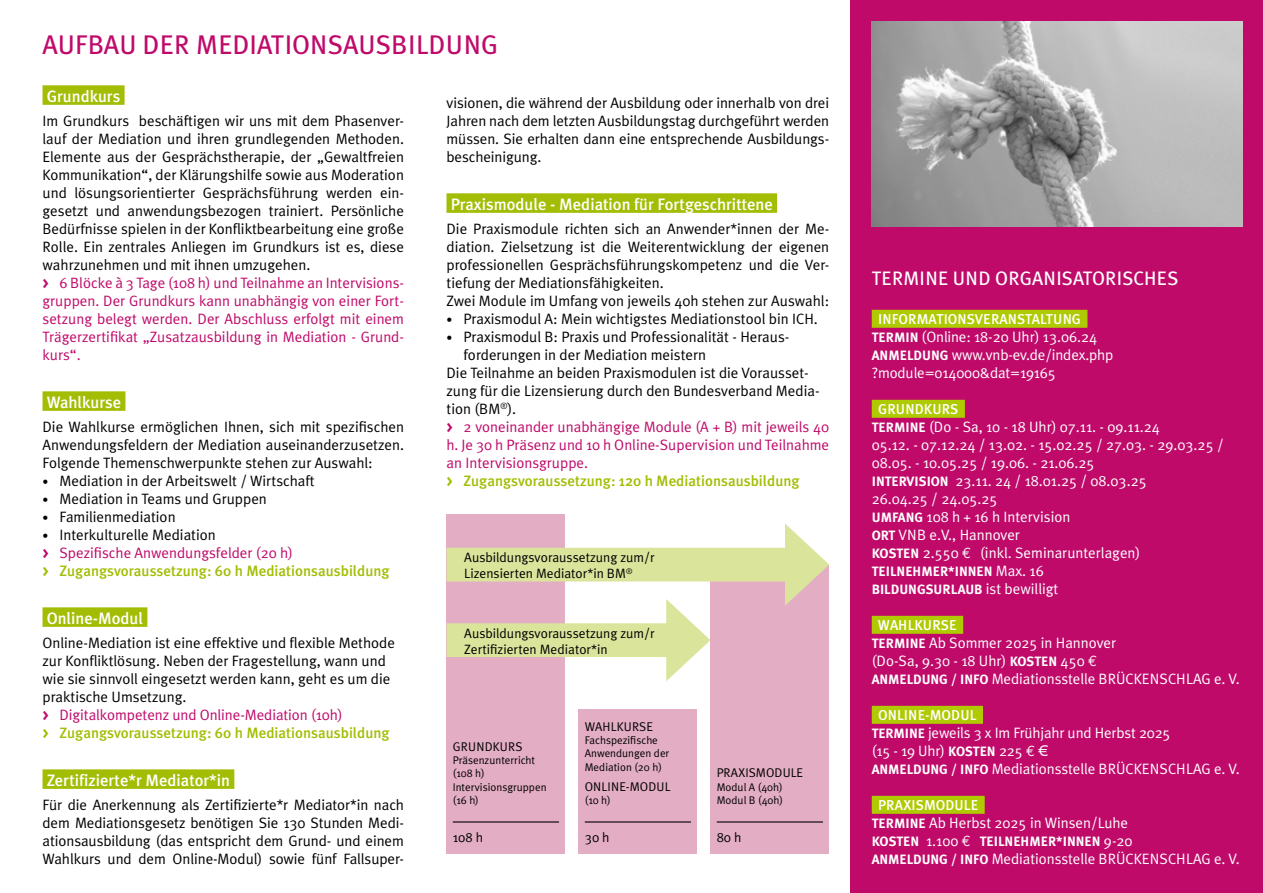
<style>
.page{position:relative;width:1263px;height:893px;background:#fff}
.page>*{position:absolute;margin:0;border:0;box-sizing:border-box;transform-origin:0 0}
.t1{font:27px "Meta Plus";color:#bf0a6a}
.t2{font:19.5px "Meta Plus";color:#fff}
.t3{font:500 16.5px "Meta Plus";color:#fff}
.t4{font:15px/18px "Meta Plus";color:#000}
.t5{font:15px/18px "Meta Plus";color:#fff}
.t6{font:500 15px/18px "Meta Plus";color:#a3bd04}
.t7{font:15px "Meta Plus";color:#bf0a6a}
.t8{font:14.4px "Meta Plus Medium Caps";color:#fff}
.t9{font:13.5px/16.2px "Meta Plus";color:#000}
.t10{font:700 13.5px/18px "Meta Plus";color:#fff}
.t11{font:12.6px "Meta Plus";letter-spacing:.01em;color:#000}
.t12{font:11.1px/13.4px "Meta Plus";color:#000}
.s1{font-family:"Meta Plus Bold Caps";color:#bf0a6a}
.s2{color:#bf0a6a}
.s3{font-size:12px}
.s4{font-weight:400;font-size:12px;color:#000}
.s5{font-weight:400;color:#000}
.s6{font-family:"Meta Plus Bold Caps";font-weight:400;color:#bf0a6a}
.s7{font-weight:400;color:#bf0a6a}
.s8{font-family:"Meta Plus Bold Caps";font-weight:400}
.s9{font-family:"Meta Plus Bold Caps";color:#a3bd04}
.s10{font-weight:500;color:#a3bd04}
.s11{font-family:"Meta Plus Bold Caps"}
.s12{font-weight:700;font-size:13.5px}
.s13{font-family:"Euro Mono"}
.s14{font-weight:400;font-size:15px}
.s15{font-family:"Euro Mono";font-weight:400;font-size:15px}
</style>
<div class="page">
<div style="left:850px;top:0;width:413px;height:893px;background:#bf0a6a"></div>
<img style="left:872px;top:21px;width:370px;height:205px">
<div style="left:43px;top:85px;width:82px;height:20px;background:#a3bd04"></div>
<div style="left:43px;top:391px;width:82px;height:20px;background:#a3bd04"></div>
<div style="left:43px;top:607px;width:104px;height:20px;background:#a3bd04"></div>
<div style="left:43px;top:769px;width:191px;height:20px;background:#a3bd04"></div>
<div style="left:446px;top:193px;width:331px;height:20px;background:#a3bd04"></div>
<div style="left:872px;top:310px;width:215px;height:18px;background:#afca00"></div>
<div style="left:872px;top:400px;width:93px;height:18px;background:#afca00"></div>
<div style="left:872px;top:616px;width:91px;height:18px;background:#afca00"></div>
<div style="left:872px;top:706px;width:111px;height:18px;background:#afca00"></div>
<div style="left:872px;top:796px;width:113px;height:18px;background:#afca00"></div>
<div style="left:446px;top:514px;width:119px;height:340px;background:#e3adc3"></div>
<hr style="left:453px;top:821px;width:106px;height:1px;background:#000">
<div style="left:578px;top:710px;width:119px;height:144px;background:#e3adc3"></div>
<hr style="left:585px;top:821px;width:106px;height:1px;background:#000">
<div style="left:710px;top:566px;width:119px;height:288px;background:#e3adc3"></div>
<hr style="left:717px;top:821px;width:106px;height:1px;background:#000">
<div style="left:446px;top:548px;width:354px;height:33px;background:#dae49a"></div>
<svg style="left:785px;top:523px;width:44px;height:83px"></svg>
<div style="left:446px;top:623px;width:235px;height:34px;background:#dae49a"></div>
<svg style="left:666px;top:599px;width:44px;height:82px"></svg>
<h1 class="t1" style="left:43px;top:29px;width:457px">AUFBAU DER MEDIATIONSAUSBILDUNG</h1>
<p class="t3" style="left:47px;top:87px;width:75px">Grundkurs</p>
<p class="t4" style="left:43px;top:112px;width:363px">I m Grundkurs beschäftigen wir uns mit dem Phasenver&shy;lauf der Mediation und ihren grundlegenden Methoden.<br>Elemente aus der Gesprächstherapie, der „Gewaltfreien Kommunikation“, der Klärungshilfe sowie aus Moderation und lösungsorientierter Gesprächsführung werden ein&shy;gesetzt und anwendungsbezogen trainiert. Persönliche Bedürfnisse spielen in der Konfliktbearbeitung eine große Rolle. Ein zentrales Anliegen im Grundkurs ist es, diese wahrzunehmen und mit ihnen umzugehen.<br><span class="s1">&gt;</span> <span class="s2">6 Blöcke à 3 Tage (108 h) und Teilnahme an I ntervisions&shy;gruppen. Der Grundkurs kann unabhängig von einer Fort&shy;setzung belegt werden. Der Abschluss erfolgt mit einem Trägerzertifikat „Zusatzausbildung in Mediation - Grund&shy;kurs“.</span></p>
<p class="t3" style="left:47px;top:393px;width:76px">Wahlkurse</p>
<p class="t4" style="left:43px;top:418px;width:363px;text-align:justify">Die Wahlkurse ermöglichen I hnen, sich mit spezifischen Anwendungsfeldern der Mediation auseinanderzusetzen.<br>Folgende Themenschwerpunkte stehen zur Auswahl:</p>
<p class="t4" style="left:43px;top:472px;width:274px"><span class="s3">•</span> Mediation in der Arbeitswelt / Wirtschaft</p>
<p class="t4" style="left:43px;top:490px;width:226px"><span class="s3">•</span> Mediation in Teams und Gruppen</p>
<p class="t4" style="left:43px;top:508px;width:135px"><span class="s3">•</span> Familienmediation</p>
<p class="t6" style="left:43px;top:526px;width:349px"><span class="s4">•</span> <span class="s5">I nterkulturelle Mediation<br></span><span class="s6">&gt;</span> <span class="s7">Spezifische Anwendungsfelder (20 h)<br></span><span class="s8">&gt;</span> Zugangsvoraussetzung: 60 h Mediationsausbildung</p>
<p class="t3" style="left:47px;top:609px;width:98px">Online-Modul</p>
<p class="t4" style="left:43px;top:634px;width:354px">Online-Mediation ist eine effektive und flexible Methode zur Konfliktlösung. Neben der Fragestellung, wann und wie sie sinnvoll eingesetzt werden kann, geht es um die praktische Umsetzung.<br><span class="s1">&gt;</span> <span class="s2">Digitalkompetenz und Online-Mediation (10h)<br></span><span class="s9">&gt;</span> <span class="s10">Zugangsvoraussetzung: 60 h Mediationsausbildung</span></p>
<p class="t3" style="left:47px;top:771px;width:185px">Zertifizierte*r Mediator*in</p>
<p class="t4" style="left:43px;top:796px;width:363px;text-align:justify">Für die Anerkennung als Zertifizierte*r Mediator*in nach dem Mediationsgesetz benötigen Sie 130 Stunden Medi&shy;ationsausbildung (das entspricht dem Grund- und einem Wahlkurs und dem Online-Modul) sowie fünf Fallsuper-</p>
<p class="t4" style="left:446px;top:94px;width:384px;text-align:justify">visionen, die während der Ausbildung oder innerhalb von drei Jahren nach dem letzten Ausbildungstag durchgeführt werden müssen. Sie erhalten dann eine entsprechende Ausbildungs&shy;bescheinigung.</p>
<p class="t3" style="left:451px;top:195px;width:324px">Praxismodule - Mediation für Fortgeschrittene</p>
<p class="t4" style="left:446px;top:220px;width:384px">Die Praxismodule richten sich an Anwender*innen der Me&shy;diation. Zielsetzung ist die Weiterentwicklung der eigenen professionellen Gesprächsführungskompetenz und die Ver&shy;tiefung der Mediationsfähigkeiten.<br>Zwei Module im Umfang von jeweils 40h stehen zur Auswahl:</p>
<p class="t4" style="left:446px;top:310px;width:373px"><span class="s3">•</span> Praxismodul A: Mein wichtigstes Mediationstool bin I CH.</p>
<p class="t4" style="left:446px;top:328px;width:344px"><span class="s3">•</span> Praxismodul B: Praxis und Professionalität - Heraus-</p>
<p class="t4" style="left:463px;top:346px;width:244px">forderungen in der Mediation meistern</p>
<p class="t4" style="left:446px;top:364px;width:364px">Die Teilnahme an beiden Praxismodulen ist die Vorausset-</p>
<p class="t4" style="left:446px;top:382px;width:375px">zung für die Lizensierung durch den Bundesverband Media-</p>
<p class="t4" style="left:446px;top:400px;width:71px">tion (BM<sup>®</sup>).</p>
<p class="t7" style="left:446px;top:418px;width:384px"><span class="s11">&gt;</span> 2 voneinander unabhängige Module (A + B) mit jeweils 40</p>
<p class="t7" style="left:446px;top:436px;width:384px">h. Je 30 h Präsenz und 10 h Online-Supervision und Teilnahme</p>
<p class="t7" style="left:446px;top:454px;width:143px">an I ntervisionsgruppe.</p>
<p class="t6" style="left:446px;top:472px;width:355px"><span class="s8">&gt;</span> Zugangsvoraussetzung: 120 h Mediationsausbildung</p>
<p class="t9" style="left:464px;top:549px;width:192px">Ausbildungsvoraussetzung zum/r<br>Lizensierten Mediator*in BM<sup>®</sup></p>
<p class="t9" style="left:464px;top:625px;width:192px">Ausbildungsvoraussetzung zum/r<br>Zertifizierten Mediator*in</p>
<p class="t11" style="left:453px;top:739px;width:70px">Grundkurs</p>
<p class="t12" style="left:453px;top:753px;width:95px">Präsenzunterricht (108 h)<br>I ntervisionsgruppen (16 h)</p>
<p class="t9" style="left:453px;top:829px;width:32px">108 h</p>
<p class="t11" style="left:585px;top:719px;width:26px">Wahlku</p>
<p class="t11" style="left:632px;top:719px;width:23px">rse</p>
<p class="t12" style="left:585px;top:733px;width:86px">Fachspezifische<br>Anwendungen der<br>Mediation (20 h)</p>
<p class="t11" style="left:585px;top:779px;width:80px">Online-Modul</p>
<p class="t12" style="left:585px;top:793px;width:28px">(10 h)</p>
<p class="t9" style="left:585px;top:829px;width:26px">30 h</p>
<p class="t11" style="left:717px;top:766px;width:88px">PraxisModule</p>
<p class="t12" style="left:717px;top:780px;width:68px">Modul A (40h)<br>Modul B (40h)</p>
<p class="t9" style="left:717px;top:829px;width:26px">80 h</p>
<h2 class="t2" style="left:872px;top:267px;width:12px">TERMINE</h2>
<h2 class="t2" style="left:953px;top:267px;width:55px">UN D ORGANISATORISCHES</h2>
<p class="t8" style="left:878px;top:311px;width:204px">INFORMATI ONSVERANSTALTUNG</p>
<p class="t5" style="left:872px;top:328px;width:243px"><span class="s12">TERMIN</span> (Online: 18-20 Uhr) 13.06.24<br><span class="s12">ANMELDUNG</span> www.vnb-ev.de/index.php ?module=014000&amp;dat=19165</p>
<p class="t8" style="left:878px;top:401px;width:82px">GRUNDKURS</p>
<p class="t5" style="left:872px;top:418px;width:354px"><span class="s12">TERMINE</span> (Do - Sa, 10 - 18 Uhr) 07.11. - 09.11.24<br>05.12. - 07.12.24 / 13.02. - 15.02.25 / 27.03. - 29.03.25 / 08.05. - 10.05.25 / 19.06. - 21.06.25<br><span class="s12">I NTERVISION</span> 23.11. 24 / 18.01.25 / 08.03.25<br>26.04.25 / 24.05.25<br><span class="s12">U MFANG</span> 108 h + 16 h I ntervision<br><span class="s12">ORT</span> VN B e.V., Hannover<br><span class="s12">KOSTEN</span> 2.550 <span class="s13">€-</span>(inkl. Seminarunterlagen)</p>
<p class="t10" style="left:872px;top:562px;width:188px">TEILNEHMER*INNEN <span class="s14">Max. 16<br></span>BILDUNGSURLAUB <span class="s14">ist bewilligt</span></p>
<p class="t8" style="left:878px;top:617px;width:80px">WAHLKURSE</p>
<p class="t5" style="left:872px;top:634px;width:369px"><span class="s12">TERMINE</span> Ab Sommer 2025 in Hannover<br>(Do-Sa, 9.30 - 18 Uhr) <span class="s12">KOSTEN</span> 450 <span class="s13">€<br></span><span class="s12">ANMELDUNG / I NFO</span> Mediationsstelle BRÜCKEN SCHLAG e. V.</p>
<p class="t8" style="left:878px;top:707px;width:100px">ONLI NE-MODUL</p>
<p class="t5" style="left:872px;top:724px;width:369px"><span class="s12">TERMINE</span> jeweils 3 x I m Frühjahr und Herbst 2025<br>(15 - 19 Uhr) <span class="s12">KOSTEN</span> 225 <span class="s13">€</span> €<br><span class="s12">ANMELDUNG / I NFO</span> Mediationsstelle BRÜCKEN SCHLAG e. V.</p>
<p class="t8" style="left:878px;top:797px;width:102px">PRAXISMODULE</p>
<p class="t5" style="left:872px;top:814px;width:258px"><span class="s12">TERMINE</span> Ab Herbst 2025 in Winsen/Luhe</p>
<p class="t10" style="left:872px;top:832px;width:262px">KOSTEN <span class="s14">1.100</span> <span class="s15">€</span> TEILNEHMER*INNEN <span class="s14">9-20</span></p>
<p class="t5" style="left:872px;top:850px;width:369px"><span class="s12">ANMELDUNG / I NFO</span> Mediationsstelle BRÜCKEN SCHLAG e. V.</p>
</div>
